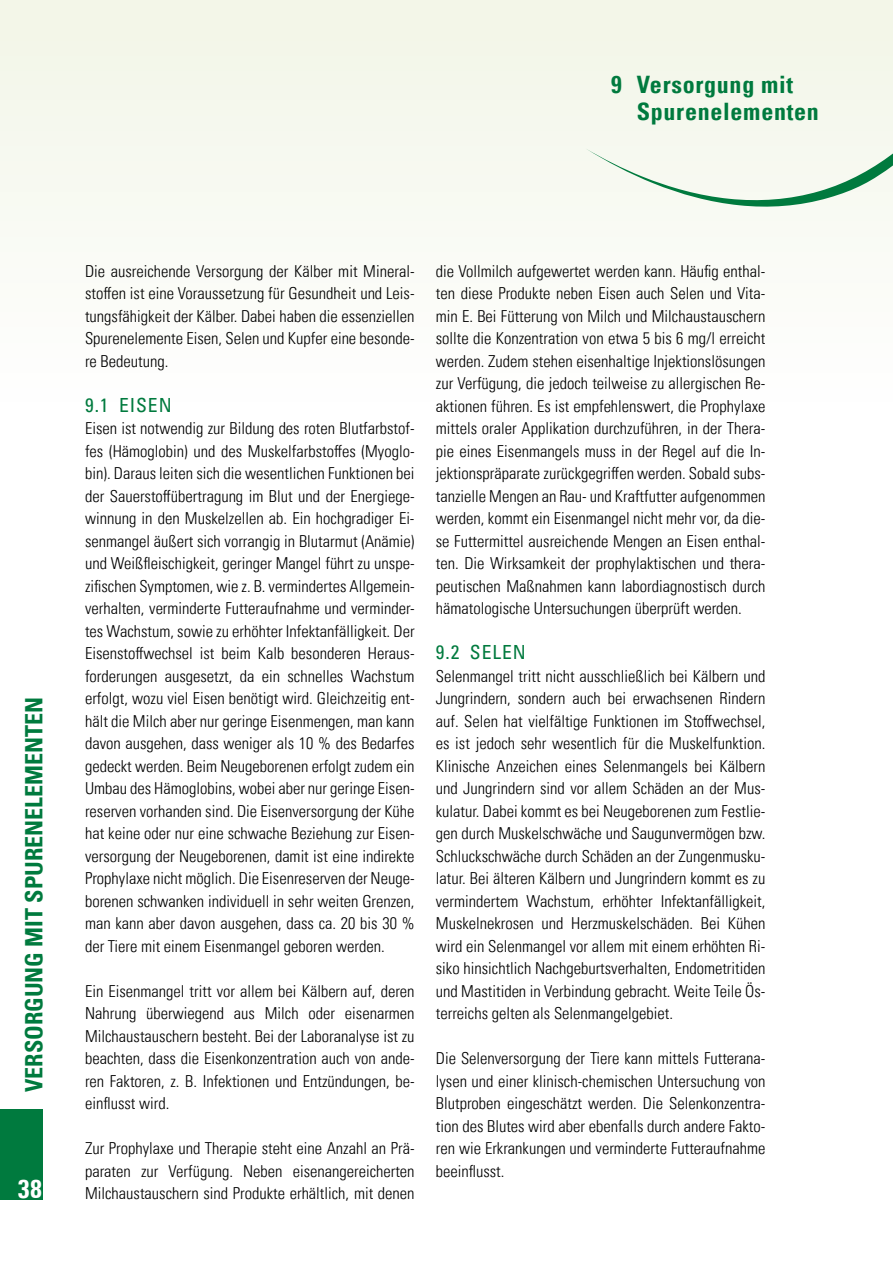
<style>
.page{position:relative;width:893px;height:1263px;background:#fff}
.page>*{position:absolute;margin:0;border:0;box-sizing:border-box;transform-origin:0 0}
.t1{font:700 condensed 25.5px "Univers LT Pro";color:#fff}
.t2{font:700 condensed 24px/27px "Univers LT Pro";letter-spacing:.03em;color:#007a3e}
.t3{font:700 condensed 24px "Univers LT Pro";color:#007a3e}
.t4{font:condensed 19.5px "Univers LT Pro";letter-spacing:.05em;color:#007a3e}
.t5{font:300 condensed 16.5px/22.5px "Univers LT Pro";color:#000;text-align:justify}
</style>
<div class="page">
<div style="left:0;top:0;width:893px;height:476px;background:linear-gradient(to right,#f9faf4,#f9fbf5)"></div>
<div style="left:0;top:1109px;width:43px;height:90px;background:#007a3e"></div>
<svg style="left:585px;top:144px;width:308px;height:64px"></svg>
<h2 class="t2" style="left:637px;top:71px;width:184px;text-indent:-26px">9 Versorgung mit<br>Spurenelementen</h2>
<h2 class="t3" style="left:19px;top:1092px;width:396px;rotate:-90deg">VERSORGUNG MIT SPURENELEMENTEN</h2>
<h1 class="t1" style="left:18px;top:1173px;width:25px">38</h1>
<p class="t5" style="left:85px;top:259px;width:331px">Die ausreichende Versorgung der Kälber mit Mineral&shy;stoffen ist eine Voraussetzung für Gesundheit und Leis&shy;tungsfähigkeit der Kälber. Dabei haben die essenziellen Spurenelemente Eisen, Selen und Kupfer eine besonde&shy;re Bedeutung.</p>
<p class="t4" style="left:85px;top:392px;width:88px">9.1 EISEN</p>
<p class="t5" style="left:85px;top:416px;width:331px">Eisen ist notwendig zur Bildung des roten Blutfarbstof&shy;fes (Hämoglobin) und des Muskelfarbstoffes (Myoglo&shy;bin). Daraus leiten sich die wesentlichen Funktionen bei der Sauerstoffübertragung im Blut und der Energiege&shy;winnung in den Muskelzellen ab. Ein hochgradiger Ei&shy;senmangel äußert sich vorrangig in Blutarmut (Anämie) und Weißfleischigkeit, geringer Mangel führt zu unspe&shy;zifischen Symptomen, wie z. B. vermindertes Allgemein&shy;verhalten, verminderte Futteraufnahme und verminder&shy;tes Wachstum, sowie zu erhöhter Infektanfälligkeit. Der Eisenstoffwechsel ist beim Kalb besonderen Heraus&shy;forderungen ausgesetzt, da ein schnelles Wachstum erfolgt, wozu viel Eisen benötigt wird. Gleichzeitig ent&shy;hält die Milch aber nur geringe Eisenmengen, man kann davon ausgehen, dass weniger als 10 % des Bedarfes gedeckt werden. Beim Neugeborenen erfolgt zudem ein Umbau des Hämoglobins, wobei aber nur geringe Eisen&shy;reserven vorhanden sind. Die Eisenversorgung der Kühe hat keine oder nur eine schwache Beziehung zur Eisen&shy;versorgung der Neugeborenen, damit ist eine indirekte Prophylaxe nicht möglich. Die Eisenreserven der Neuge&shy;borenen schwanken individuell in sehr weiten Grenzen, man kann aber davon ausgehen, dass ca. 20 bis 30 % der Tiere mit einem Eisenmangel geboren werden.</p>
<p class="t5" style="left:85px;top:979px;width:331px">Ein Eisenmangel tritt vor allem bei Kälbern auf, deren Nahrung überwiegend aus Milch oder eisenarmen Milchaustauschern besteht. Bei der Laboranalyse ist zu beachten, dass die Eisenkonzentration auch von ande&shy;ren Faktoren, z. B. Infektionen und Entzündungen, be&shy;einflusst wird.</p>
<p class="t5" style="left:85px;top:1136px;width:331px">Zur Prophylaxe und Therapie steht eine Anzahl an Prä&shy;paraten zur Verfügung. Neben eisenangereicherten Milchaustauschern sind Produkte erhältlich, mit denen</p>
<p class="t5" style="left:436px;top:259px;width:331px">die Vollmilch aufgewertet werden kann. Häufig enthal&shy;ten diese Produkte neben Eisen auch Selen und Vita&shy;min E. Bei Fütterung von Milch und Milchaustauschern sollte die Konzentration von etwa 5 bis 6 mg/l erreicht werden. Zudem stehen eisenhaltige Injektionslösungen zur Verfügung, die jedoch teilweise zu allergischen Re&shy;aktionen führen. Es ist empfehlenswert, die Prophylaxe mittels oraler Applikation durchzuführen, in der Thera&shy;pie eines Eisenmangels muss in der Regel auf die In&shy;jektionspräparate zurückgegriffen werden. Sobald subs&shy;tanzielle Mengen an Rau- und Kraftfutter aufgenommen werden, kommt ein Eisenmangel nicht mehr vor, da die&shy;se Futtermittel ausreichende Mengen an Eisen enthal&shy;ten. Die Wirksamkeit der prophylaktischen und thera&shy;peutischen Maßnahmen kann labordiagnostisch durch hämatologische Untersuchungen überprüft werden.</p>
<p class="t4" style="left:436px;top:640px;width:91px">9.2 SELEN</p>
<p class="t5" style="left:436px;top:664px;width:331px">Selenmangel tritt nicht ausschließlich bei Kälbern und Jungrindern, sondern auch bei erwachsenen Rindern auf. Selen hat vielfältige Funktionen im Stoffwechsel, es ist jedoch sehr wesentlich für die Muskelfunktion.<br>Klinische Anzeichen eines Selenmangels bei Kälbern und Jungrindern sind vor allem Schäden an der Mus&shy;kulatur. Dabei kommt es bei Neugeborenen zum Festlie&shy;gen durch Muskelschwäche und Saugunvermögen bzw.<br>Schluckschwäche durch Schäden an der Zungenmusku&shy;latur. Bei älteren Kälbern und Jungrindern kommt es zu vermindertem Wachstum, erhöhter Infektanfälligkeit, Muskelnekrosen und Herzmuskelschäden. Bei Kühen wird ein Selenmangel vor allem mit einem erhöhten Ri&shy;siko hinsichtlich Nachgeburtsverhalten, Endometritiden und Mastitiden in Verbindung gebracht. Weite Teile Ös&shy;terreichs gelten als Selenmangelgebiet.</p>
<p class="t5" style="left:436px;top:1046px;width:331px">Die Selenversorgung der Tiere kann mittels Futterana&shy;lysen und einer klinisch-chemischen Untersuchung von Blutproben eingeschätzt werden. Die Selenkonzentra&shy;tion des Blutes wird aber ebenfalls durch andere Fakto&shy;ren wie Erkrankungen und verminderte Futteraufnahme beeinflusst.</p>
</div>
